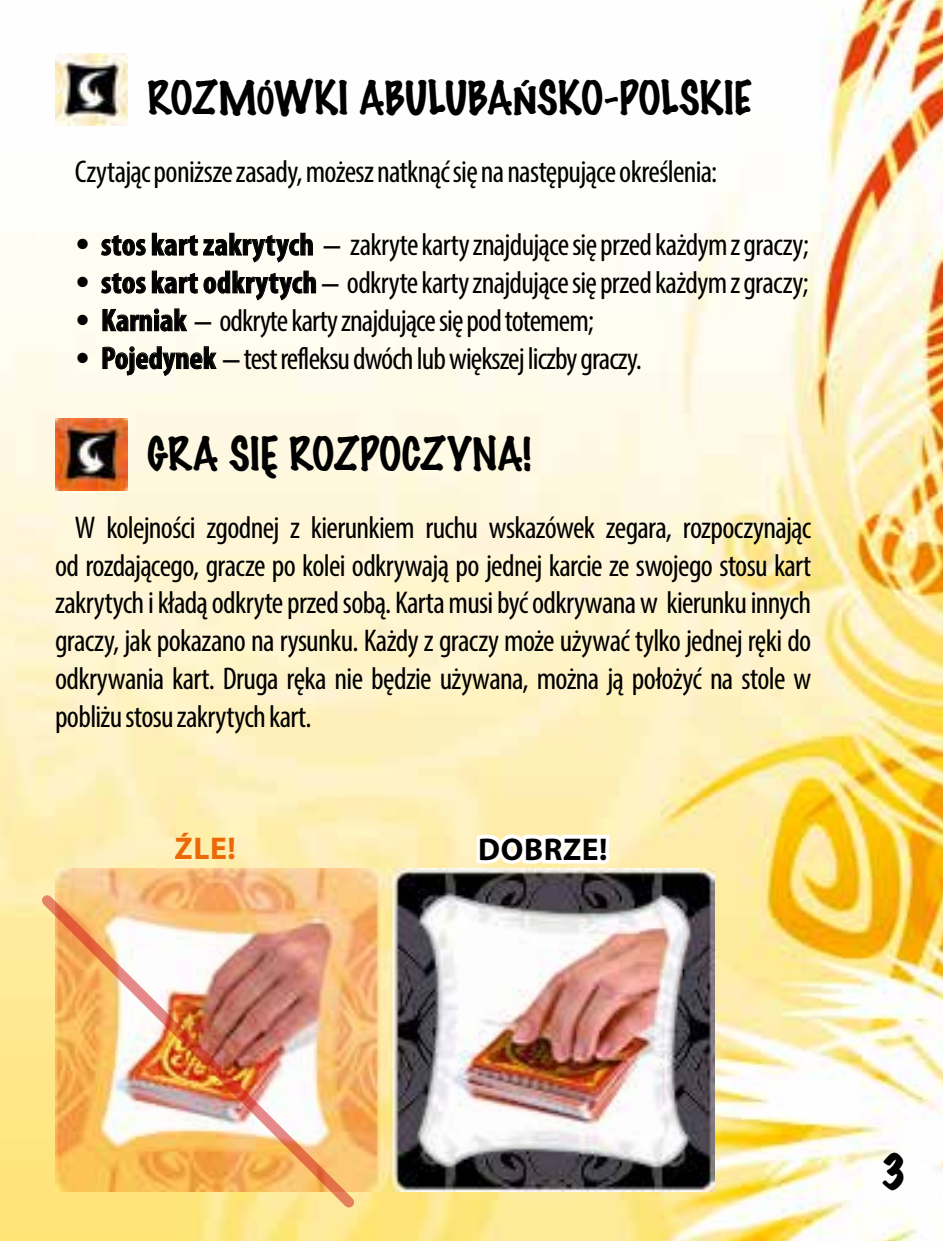
<style>
.page{position:relative;width:943px;height:1241px;background:#fff}
.page>*{position:absolute;margin:0;border:0;box-sizing:border-box;transform-origin:0 0}
.t1{font:100 42px "Marker Felt";color:#000}
.t2{font:expanded 42px "Marker Felt";color:#000}
.t3{font:condensed 31.5px/37.8px "Myriad Pro";letter-spacing:-.025em;color:#000;text-align:justify}
.t4{font:700 31.5px "Myriad Pro";letter-spacing:.02em;color:#000}
.t5{font:700 31.5px "Myriad Pro";color:#ec6907}
.s1{font-family:"Arial";font-weight:900;font-stretch:normal}
.s2{font-weight:700}
.s3{font-family:"Arial";font-stretch:normal;font-size:29.75px}
</style>
<div class="page">
<img style="left:0;top:0;width:943px;height:1240px">
<img style="left:55px;top:868px;width:659px;height:323px">
<img style="left:55px;top:54px;width:72px;height:72px">
<svg style="left:101px;top:235px;width:45px;height:21px"></svg>
<svg style="left:152px;top:232px;width:161px;height:31px"></svg>
<svg style="left:101px;top:272px;width:45px;height:22px"></svg>
<svg style="left:152px;top:270px;width:164px;height:30px"></svg>
<svg style="left:102px;top:308px;width:85px;height:25px"></svg>
<svg style="left:102px;top:346px;width:115px;height:30px"></svg>
<img style="left:55px;top:418px;width:72px;height:72px">
<svg style="left:472px;top:828px;width:132px;height:39px"></svg>
<div style="left:596px;top:850px;width:13px;height:13px;border:7px solid #fff;border-radius:50%"></div>
<img style="left:38px;top:891px;width:319px;height:319px">
<h1 class="t1" style="left:147px;top:65px;width:606px">ROZMÓWKI ABULUBAŃSKO-POLSKIE</h1>
<p class="t3" style="left:75px;top:152px;width:643px">Czytając poniższe zasady, możesz natknąć się na następujące określenia:</p>
<p class="t3" style="left:75px;top:225px;width:735px"><span class="s1">•</span> <span class="s2">stos kart zakrytych</span> <span class="s3">–</span> zakryte karty znajdujące się przed każdym z graczy;</p>
<p class="t3" style="left:75px;top:263px;width:735px"><span class="s1">•</span> <span class="s2">stos kart odkrytych</span> <span class="s3">–</span> odkryte karty znajdujące się przed każdym z graczy;</p>
<p class="t3" style="left:75px;top:301px;width:520px"><span class="s1">•</span> <span class="s2">Karniak</span> <span class="s3">–</span> odkryte karty znajdujące się pod totemem;</p>
<p class="t3" style="left:75px;top:339px;width:568px"><span class="s1">•</span> <span class="s2">Pojedynek</span> <span class="s3">–</span> test refleksu dwóch lub większej liczby graczy.</p>
<h1 class="t1" style="left:147px;top:421px;width:386px">GRA SIĘ ROZPOCZYNA!</h1>
<p class="t3" style="left:55px;top:508px;width:758px;text-indent:20px">W kolejności zgodnej z kierunkiem ruchu wskazówek zegara, rozpoczynając od rozdającego, gracze po kolei odkrywają po jednej karcie ze swojego stosu kart zakrytych i kładą odkryte przed sobą. Karta musi być odkrywana w kierunku innych graczy, jak pokazano na rysunku. Każdy z graczy może używać tylko jednej ręki do odkrywania kart. Druga ręka nie będzie używana, można ją położyć na stole w pobliżu stosu zakrytych kart.</p>
<p class="t5" style="left:175px;top:827px;width:63px">ŹLE!</p>
<p class="t4" style="left:478px;top:828px;width:131px">DOBRZE!</p>
<h1 class="t2" style="left:879px;top:1138px;width:29px">3</h1>
</div>
